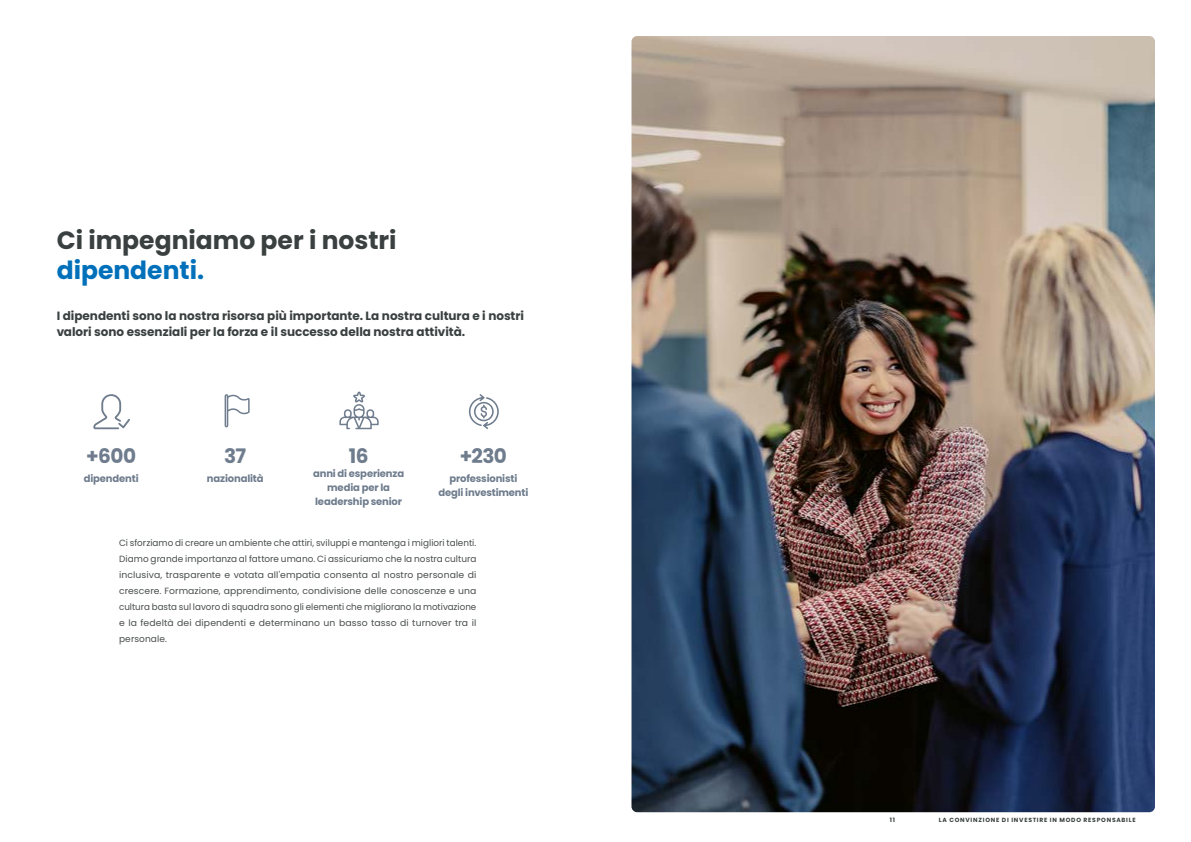
<style>
.page{position:relative;width:1191px;height:842px;background:#fff}
.page>*{position:absolute;margin:0;border:0;box-sizing:border-box;transform-origin:0 0}
.t1{font:700 25px "Poppins";color:#39403f}
.t2{font:700 25px "Poppins";color:#0070ba}
.t3{font:700 20px "Poppins";letter-spacing:-.025em;color:#6e7c8d}
.t4{font:700 12px/16px "Poppins";color:#39403f}
.t5{font:700 10px/14px "Poppins";letter-spacing:-.015em;color:#6e7c8d;text-align:center}
.t6{font:9px/16px "Poppins";letter-spacing:.01em;color:#484d4c;text-align:justify}
.t7{font:700 6px "Poppins";letter-spacing:.13em;color:#39403f}
</style>
<div class="page">
<img style="left:631px;top:36px;width:524px;height:776px">
<svg style="left:93px;top:394px;width:37px;height:35px"></svg>
<svg style="left:339px;top:392px;width:40px;height:37px"></svg>
<svg style="left:225px;top:394px;width:25px;height:33px"></svg>
<svg style="left:468px;top:394px;width:31px;height:35px"></svg>
<h1 class="t1" style="left:57px;top:225px;width:341px">Ci impegniamo per i nostri</h1>
<h1 class="t2" style="left:57px;top:255px;width:149px">dipendenti.</h1>
<h3 class="t4" style="left:57px;top:307px;width:469px">I dipendenti sono la nostra risorsa più importante. La nostra cultura e i nostri valori sono essenziali per la forza e il successo della nostra attività.</h3>
<h2 class="t3" style="left:86px;top:444px;width:51px">+600</h2>
<p class="t5" style="left:84px;top:471px;width:56px">dipendenti</p>
<h2 class="t3" style="left:224px;top:444px;width:24px">37</h2>
<p class="t5" style="left:207px;top:471px;width:58px">nazionalità</p>
<h2 class="t3" style="left:349px;top:444px;width:21px">16</h2>
<p class="t5" style="left:313px;top:466px;width:93px">anni di esperienza media per la leadership senior</p>
<h2 class="t3" style="left:460px;top:444px;width:49px">+230</h2>
<p class="t5" style="left:438px;top:471px;width:91px">professionisti degli investimenti</p>
<p class="t6" style="left:119px;top:535px;width:359px">Ci sforziamo di creare un ambiente che attiri, sviluppi e mantenga i migliori talenti.<br>Diamo grande importanza al fattore umano. Ci assicuriamo che la nostra cultura inclusiva, trasparente e votata all'empatia consenta al nostro personale di crescere. Formazione, apprendimento, condivisione delle conoscenze e una cultura basta sul lavoro di squadra sono gli elementi che migliorano la motivazione e la fedeltà dei dipendenti e determinano un basso tasso di turnover tra il personale.</p>
<p class="t7" style="left:890px;top:817px;width:7px">11</p>
<p class="t7" style="left:939px;top:817px;width:198px">LA CONVINZIONE DI INVESTIRE IN MODO RESPONSABILE</p>
</div>
